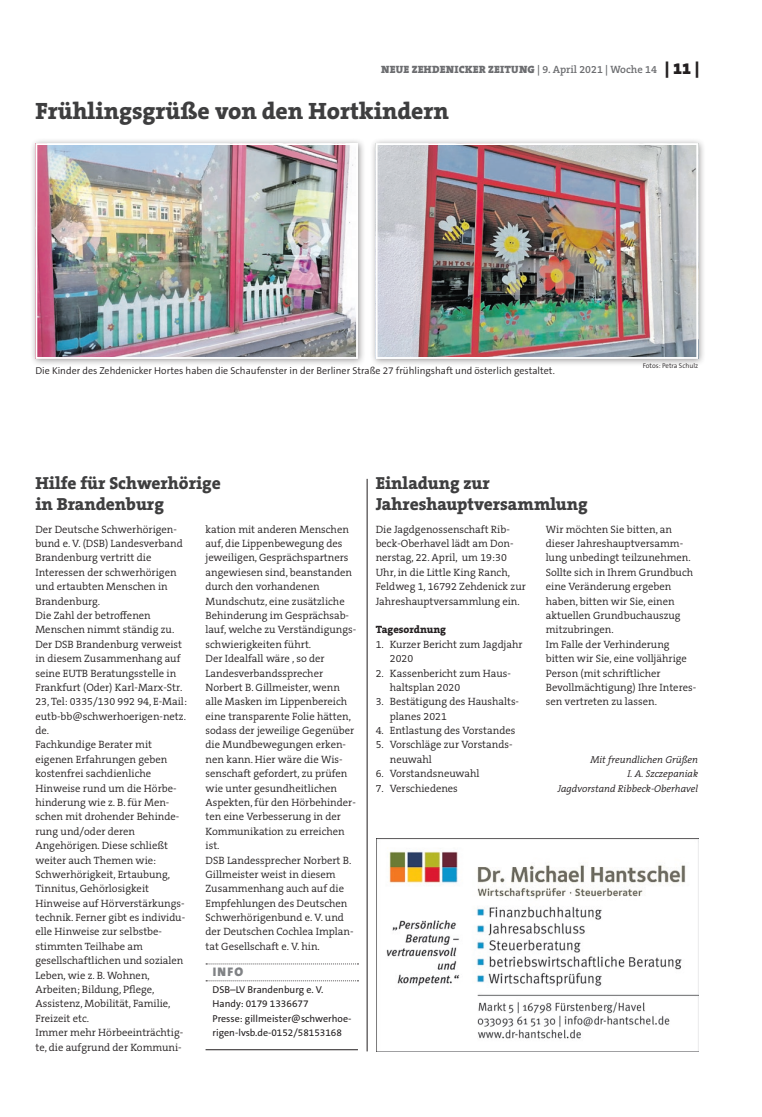
<style>
.page{position:relative;width:762px;height:1117px;background:#fff}
.page>*{position:absolute;margin:0;border:0;box-sizing:border-box;transform-origin:0 0}
.t1{font:800 23.75px "The Serif B W8";color:#3e3e3f}
.t2{font:800 17.5px/20px "The Serif B W8";color:#3e3e3f}
.t3{font:900 12.5px "The Sans B W9";color:#808285}
.t4{font:300 10.62px/14.4px "The Serif B W4";color:#231f20}
.t5{font:900 10.62px "The Serif B W9";letter-spacing:.015em;color:#6c6d70}
.t6{font:800 10.62px "The Serif B W8";color:#231f20}
.t7{font:300 10px "The Sans B W4";color:#231f20}
.t8{font:10px/14.4px "The Sans B W5 Plain";color:#231f20}
.t9{font:italic 300 10px/14.4px "The Serif B W4";color:#231f20;text-align:right}
.t10{font:300 6.88px "The Sans B W4";color:#231f20}
.s1{font-family:"The Serif B W6";font-weight:600}
.s2{font-size:16.25px;color:#231f20}
</style>
<div class="page">
<hr style="left:367px;top:478px;width:1px;height:573px;background:#231f20">
<div style="left:30px;top:137px;width:336px;height:230px;background:#231f20;opacity:.45"></div>
<img style="left:38px;top:146px;width:317px;height:210px">
<div style="left:35px;top:143px;width:323px;height:216px;border:2px solid #fff"></div>
<div style="left:370px;top:137px;width:336px;height:230px;background:#231f20;opacity:.45"></div>
<img style="left:379px;top:146px;width:316px;height:210px">
<div style="left:376px;top:143px;width:322px;height:216px;border:2px solid #fff"></div>
<svg style="left:206px;top:963px;width:152px;height:1px"></svg>
<svg style="left:206px;top:980px;width:152px;height:1px"></svg>
<hr style="left:206px;top:1048px;width:152px;height:1px;background:#231f20">
<img style="left:377px;top:838px;width:321px;height:201px">
<p class="t5" style="left:381px;top:63px;width:320px">NEUE ZEHDENICKER ZEITUNG <span class="s1">| 9. April 2021 | Woche 14</span> <span class="s2">| 11 |</span></p>
<h1 class="t1" style="left:35px;top:95px;width:415px">Frühlingsgrüße von den Hortkindern</h1>
<p class="t7" style="left:35px;top:364px;width:521px">Die Kinder des Zehdenicker Hortes haben die Schaufenster in der Berliner Straße 27 frühlingshaft und österlich gestaltet.</p>
<p class="t10" style="left:643px;top:360px;width:57px">Fotos: Petra Schulz</p>
<h2 class="t2" style="left:35px;top:473px;width:187px">Hilfe für Schwerhörige in Brandenburg</h2>
<p class="t4" style="left:35px;top:522px;width:153px">Der Deutsche Schwerhörigen&shy;bund e. V. (DSB) Landesverband<br>Brandenburg vertritt die<br>Interessen der schwerhörigen und ertaubten Menschen in<br>Brandenburg.<br>Die Zahl der betroffenen<br>Menschen nimmt ständig zu.<br>Der DSB Brandenburg verweist in diesem Zusammenhang auf seine EUTB Beratungsstelle in<br>Frankfurt (Oder) Karl-Marx-Str.<br>23, Tel: 0335/130 992 94, E-Mail: eutb-bb@schwerhoerigen-netz. de.<br>Fachkundige Berater mit eigenen Erfahrungen geben kostenfrei sachdienliche<br>Hinweise rund um die Hörbe&shy;hinderung wie z. B. für Men&shy;schen mit drohender Behinde&shy;rung und/oder deren<br>Angehörigen. Diese schließt weiter auch Themen wie:<br>Schwerhörigkeit, Ertaubung,<br>Tinnitus, Gehörlosigkeit<br>Hinweise auf Hörverstärkungs&shy;technik. Ferner gibt es individu&shy;elle Hinweise zur selbstbe&shy;stimmten Teilhabe am gesellschaftlichen und sozialen<br>Leben, wie z. B. Wohnen,<br>Arbeiten; Bildung, Pflege,<br>Assistenz, Mobilität, Familie,<br>Freizeit etc.<br>Immer mehr Hörbeeinträchtig&shy;te, die aufgrund der Kommuni-</p>
<p class="t4" style="left:206px;top:522px;width:152px">kation mit anderen Menschen auf, die Lippenbewegung des jeweiligen, Gesprächspartners angewiesen sind, beanstanden durch den vorhandenen<br>Mundschutz, eine zusätzliche<br>Behinderung im Gesprächsab&shy;lauf, welche zu Verständigungs&shy;schwierigkeiten führt.<br>Der Idealfall wäre , so der<br>Landesverbandssprecher<br>Norbert B. Gillmeister, wenn alle Masken im Lippenbereich eine transparente Folie hätten, sodass der jeweilige Gegenüber die Mundbewegungen erken&shy;nen kann. Hier wäre die Wis&shy;senschaft gefordert, zu prüfen wie unter gesundheitlichen<br>Aspekten, für den Hörbehinder&shy;ten eine Verbesserung in der<br>Kommunikation zu erreichen ist.<br>DSB Landessprecher Norbert B.<br>Gillmeister weist in diesem<br>Zusammenhang auch auf die<br>Empfehlungen des Deutschen<br>Schwerhörigenbund e. V. und der Deutschen Cochlea Implan&shy;tat Gesellschaft e. V. hin.</p>
<p class="t3" style="left:213px;top:963px;width:32px">INFO</p>
<p class="t8" style="left:213px;top:982px;width:140px">DSB–LV Brandenburg e. V.<br>Handy: 0179 1336677<br>Presse: gillmeister@schwerhoe&shy;rigen-lvsb.de-0152/58153168</p>
<h2 class="t2" style="left:376px;top:473px;width:213px">Einladung zur<br>Jahreshauptversammlung</h2>
<p class="t4" style="left:376px;top:522px;width:152px">Die Jagdgenossenschaft Rib&shy;beck-Oberhavel lädt am Don&shy;nerstag, 22. April, um 19:30<br>Uhr, in die Little King Ranch,<br>Feldweg 1, 16792 Zehdenick zur<br>Jahreshauptversammlung ein.</p>
<p class="t6" style="left:376px;top:622px;width:72px">Tagesordnung</p>
<p class="t4" style="left:390px;top:637px;width:134px;text-indent:-14px">1. Kurzer Bericht zum Jagdjahr<br>2020</p>
<p class="t4" style="left:390px;top:665px;width:122px;text-indent:-14px">2. Kassenbericht zum Haus&shy;haltsplan 2020</p>
<p class="t4" style="left:390px;top:694px;width:131px;text-indent:-14px">3. Bestätigung des Haushalts&shy;planes 2021</p>
<p class="t4" style="left:376px;top:723px;width:141px">4. Entlastung des Vorstandes</p>
<p class="t4" style="left:390px;top:737px;width:124px;text-indent:-14px">5. Vorschläge zur Vorstands&shy;neuwahl</p>
<p class="t4" style="left:376px;top:766px;width:105px">6. Vorstandsneuwahl</p>
<p class="t4" style="left:376px;top:780px;width:84px">7. Verschiedenes</p>
<p class="t4" style="left:546px;top:522px;width:152px">Wir möchten Sie bitten, an dieser Jahreshauptversamm&shy;lung unbedingt teilzunehmen.<br>Sollte sich in Ihrem Grundbuch eine Veränderung ergeben haben, bitten wir Sie, einen aktuellen Grundbuchauszug mitzubringen.<br>Im Falle der Verhinderung bitten wir Sie, eine volljährige<br>Person (mit schriftlicher<br>Bevollmächtigung) Ihre Interes&shy;sen vertreten zu lassen.</p>
<p class="t9" style="left:558px;top:752px;width:142px">Mit freundlichen Grüßen<br>I. A. Szczepaniak<br>Jagdvorstand Ribbeck-Oberhavel</p>
</div>
